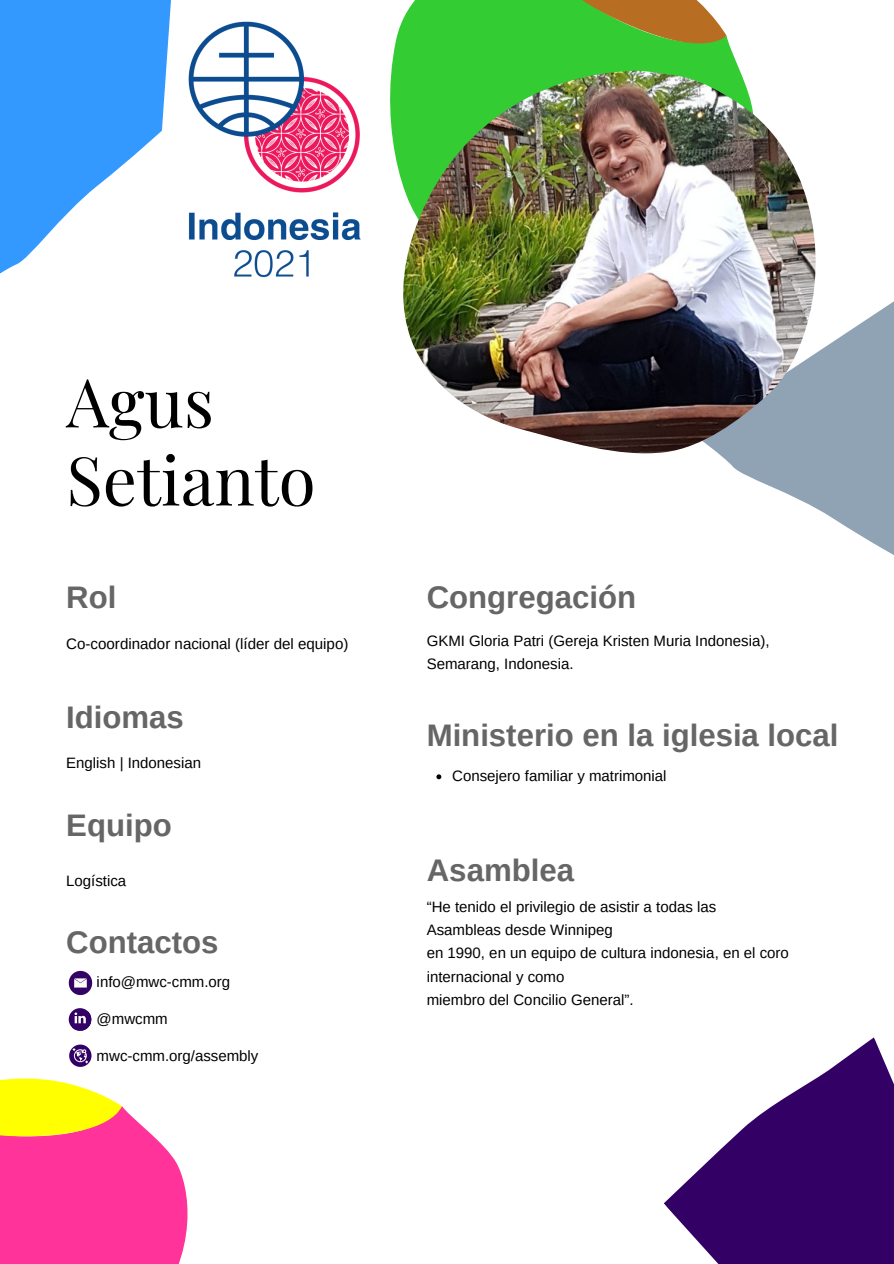
<style>
.page{position:relative;width:894px;height:1264px;background:#fff}
.page>*{position:absolute;margin:0;border:0;box-sizing:border-box;transform-origin:0 0}
.t1{font:67.5px/78.2px "Playfair Display";color:#000}
.t2{font:700 31.2px "Arimo";color:#666}
.t3{font:15.15px "Arimo";color:#000}
.t4{font:15px/23.4px "Arimo";color:#000}
</style>
<div class="page">
<svg style="left:390px;top:0;width:350px;height:185px;background:#4cd24c"></svg>
<svg style="left:527px;top:0;width:199px;height:61px;background:#64b035"></svg>
<svg style="left:0;top:1116px;width:188px;height:147px;background:#ff4ba5"></svg>
<svg style="left:718px;top:262px;width:175px;height:293px;fill:#8fa3b4"></svg>
<svg style="left:0;top:0;width:171px;height:274px;fill:#39f"></svg>
<svg style="left:664px;top:1037px;width:229px;height:226px;fill:#306"></svg>
<img style="left:403px;top:71px;width:412px;height:382px">
<img style="left:68px;top:970px;width:25px;height:26px">
<svg style="left:69px;top:1008px;width:22px;height:22px"></svg>
<svg style="left:0;top:1011px;width:132px;height:196px"></svg>
<svg style="left:436px;top:774px;width:5px;height:5px"></svg>
<img style="left:188px;top:21px;width:173px;height:257px">
<h1 class="t1" style="left:66px;top:360px;width:251px">Agus<br>Setianto</h1>
<h2 class="t2" style="left:66px;top:579px;width:52px">Rol</h2>
<p class="t3" style="left:66px;top:635px;width:283px">Co-coordinador nacional (líder del equipo)</p>
<h2 class="t2" style="left:66px;top:699px;width:119px">Idiomas</h2>
<p class="t4" style="left:66px;top:751px;width:136px">English | Indonesian</p>
<h2 class="t2" style="left:66px;top:808px;width:107px">Equipo</h2>
<p class="t4" style="left:66px;top:868px;width:62px">Logística</p>
<h2 class="t2" style="left:66px;top:924px;width:154px">Contactos</h2>
<p class="t4" style="left:97px;top:970px;width:135px">info@mwc-cmm.org</p>
<p class="t4" style="left:97px;top:1007px;width:73px">@mwcmm</p>
<p class="t4" style="left:97px;top:1044px;width:163px">mwc-cmm.org/assembly</p>
<h2 class="t2" style="left:426px;top:579px;width:211px">Congregación</h2>
<p class="t4" style="left:426px;top:629px;width:344px">GKMI Gloria Patri (Gereja Kristen Muria Indonesia),<br>Semarang, Indonesia.</p>
<h2 class="t2" style="left:426px;top:718px;width:413px">Ministerio en la iglesia local</h2>
<p class="t4" style="left:452px;top:764px;width:216px">Consejero familiar y matrimonial</p>
<h2 class="t2" style="left:426px;top:853px;width:149px">Asamblea</h2>
<p class="t4" style="left:426px;top:894px;width:363px">“He tenido el privilegio de asistir a todas las Asambleas desde Winnipeg<br>en 1990, en un equipo de cultura indonesia, en el coro internacional y como<br>miembro del Concilio General”.</p>
</div>
